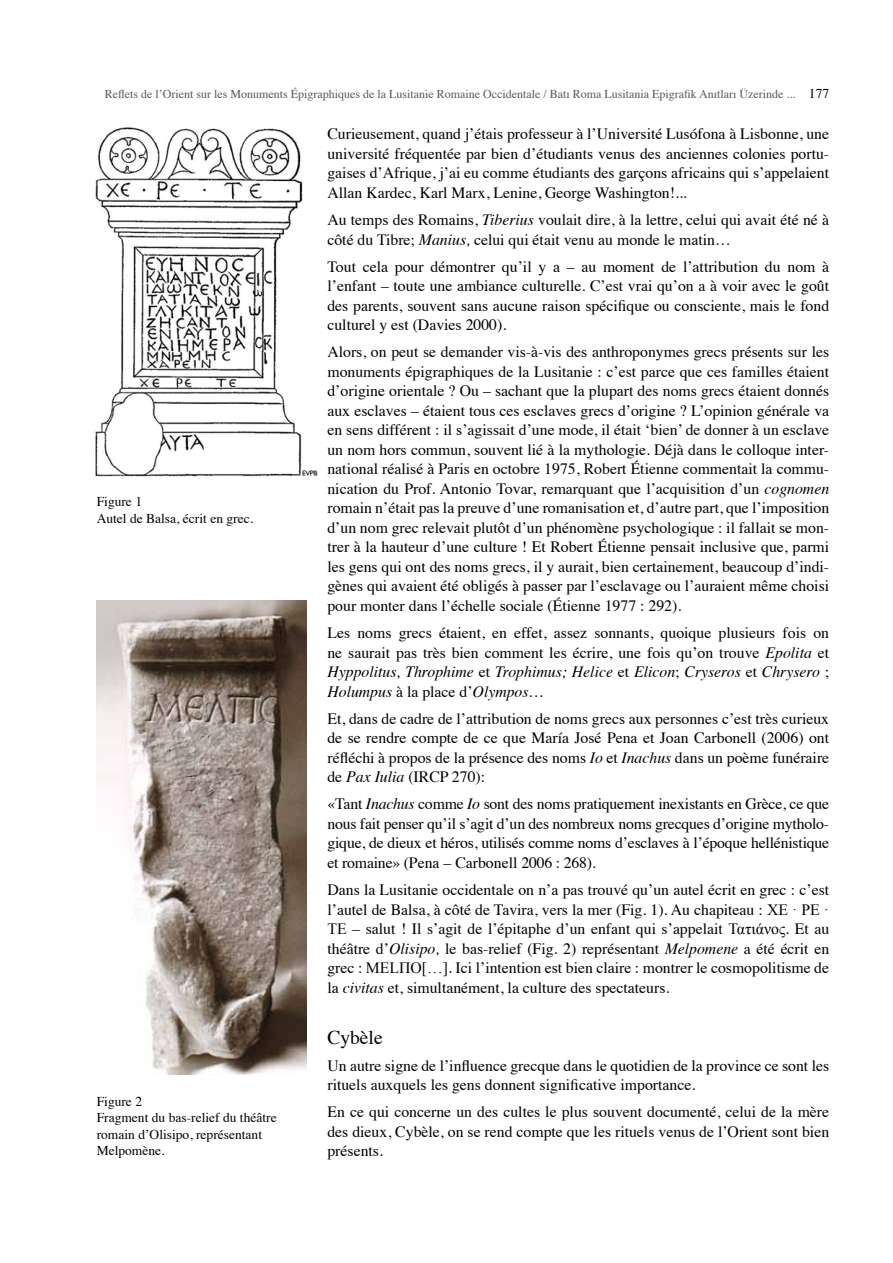
<style>
.page{position:relative;width:893px;height:1263px;background:#fff}
.page>*{position:absolute;margin:0;border:0;box-sizing:border-box;transform-origin:0 0}
.t1{font:19.5px "Times";color:#000}
.t2{font:15.75px/19.5px "Times";color:#000;text-align:justify}
.t3{font:13.5px/16.5px "Times";color:#000}
.t4{font:12px "Times";color:#575756}
.s1{font-size:13.5px;color:#000}
.s2{font-style:italic}
.s3{font-family:"Times New Roman"}
</style>
<div class="page">
<img style="left:94px;top:127px;width:224px;height:352px">
<img style="left:97px;top:600px;width:209px;height:474px">
<p class="t4" style="left:105px;top:83px;width:726px">Reflets de l’Orient sur les Monuments Épigraphiques de la Lusitanie Romaine Occidentale / Batı Roma Lusitania Epigrafik Anıtları Üzerinde ... <span class="s1">177</span></p>
<p class="t2" style="left:327px;top:123px;width:503px">Curieusement, quand j’étais professeur à l’Université Lusófona à Lisbonne, une université fréquentée par bien d’étudiants venus des anciennes colonies portu&shy;gaises d’Afrique, j’ai eu comme étudiants des garçons africains qui s’appelaient Allan Kardec, Karl Marx, Lenine, George Washington!...</p>
<p class="t2" style="left:327px;top:209px;width:503px">Au temps des Romains, <span class="s2">Tiberius</span> voulait dire, à la lettre, celui qui avait été né à côté du Tibre; <span class="s2">Manius,</span> celui qui était venu au monde le matin…</p>
<p class="t2" style="left:327px;top:255px;width:503px">Tout cela pour démontrer qu’il y a – au moment de l’attribution du nom à l’enfant – toute une ambiance culturelle. C’est vrai qu’on a à voir avec le goût des parents, souvent sans aucune raison spécifique ou consciente, mais le fond culturel y est (Davies 2000).</p>
<p class="t2" style="left:327px;top:341px;width:503px">Alors, on peut se demander vis-à-vis des anthroponymes grecs présents sur les monuments épigraphiques de la Lusitanie : c’est parce que ces familles étaient d’origine orientale ? Ou – sachant que la plupart des noms grecs étaient donnés aux esclaves – étaient tous ces esclaves grecs d’origine ? L’opinion générale va en sens différent : il s’agissait d’une mode, il était ‘bien’ de donner à un esclave un nom hors commun, souvent lié à la mythologie. Déjà dans le colloque inter&shy;national réalisé à Paris en octobre 1975, Robert Étienne commentait la commu&shy;nication du Prof. Antonio Tovar, remarquant que l’acquisition d’un <span class="s2">cognomen </span>romain n’était pas la preuve d’une romanisation et, d’autre part, que l’imposition d’un nom grec relevait plutôt d’un phénomène psychologique : il fallait se mon&shy;trer à la hauteur d’une culture ! Et Robert Étienne pensait inclusive que, parmi les gens qui ont des noms grecs, il y aurait, bien certainement, beaucoup d’indi&shy;gènes qui avaient été obligés à passer par l’esclavage ou l’auraient même choisi pour monter dans l’échelle sociale (Étienne 1977 : 292).</p>
<p class="t2" style="left:327px;top:622px;width:503px">Les noms grecs étaient, en effet, assez sonnants, quoique plusieurs fois on ne saurait pas très bien comment les écrire, une fois qu’on trouve <span class="s2">Epolita</span> et <span class="s2">Hyppolitus, Throphime</span> et <span class="s2">Trophimus; Helice</span> et <span class="s2">Elicon</span>; <span class="s2">Cryseros</span> et <span class="s2">Chrysero</span> ; <span class="s2">Holumpus</span> à la place d’<span class="s2">Olympos</span>…</p>
<p class="t2" style="left:327px;top:707px;width:503px">Et, dans de cadre de l’attribution de noms grecs aux personnes c’est très curieux de se rendre compte de ce que María José Pena et Joan Carbonell (2006) ont réfléchi à propos de la présence des noms <span class="s2">Io</span> et <span class="s2">Inachus</span> dans un poème funéraire de <span class="s2">Pax Iulia</span> (IRCP 270):</p>
<p class="t2" style="left:327px;top:793px;width:503px">«Tant <span class="s2">Inachus</span> comme <span class="s2">Io</span> sont des noms pratiquement inexistants en Grèce, ce que nous fait penser qu’il s’agit d’un des nombreux noms grecques d’origine mytholo&shy;gique, de dieux et héros, utilisés comme noms d’esclaves à l’époque hellénistique et romaine» (Pena – Carbonell 2006 : 268).</p>
<p class="t2" style="left:327px;top:879px;width:503px">Dans la Lusitanie occidentale on n’a pas trouvé qu’un autel écrit en grec : c’est l’autel de Balsa, à côté de Tavira, vers la mer (Fig. 1). Au chapiteau : <span class="s3">ΧΕ · ΡΕ · ΤΕ</span> – salut ! Il s’agit de l’épitaphe d’un enfant qui s’appelait <span class="s3">Τατιάνος</span>. Et au théâtre d’<span class="s2">Olisipo,</span> le bas-relief (Fig. 2) représentant <span class="s2">Melpomene</span> a été écrit en grec : <span class="s3">MΕLΠΟ[…]</span>. Ici l’intention est bien claire : montrer le cosmopolitisme de la <span class="s2">civitas</span> et, simultanément, la culture des spectateurs.</p>
<p class="t1" style="left:327px;top:1019px;width:57px">Cybèle</p>
<p class="t2" style="left:327px;top:1054px;width:503px">Un autre signe de l’influence grecque dans le quotidien de la province ce sont les rituels auxquels les gens donnent significative importance.</p>
<p class="t2" style="left:327px;top:1101px;width:503px">En ce qui concerne un des cultes le plus souvent documenté, celui de la mère des dieux, Cybèle, on se rend compte que les rituels venus de l’Orient sont bien présents.</p>
<p class="t3" style="left:97px;top:492px;width:158px">Figure 1<br>Autel de Balsa, écrit en grec.</p>
<p class="t3" style="left:97px;top:1092px;width:181px">Figure 2<br>Fragment du bas-relief du théâtre romain d’Olisipo, représentant<br>Melpomène.</p>
</div>
